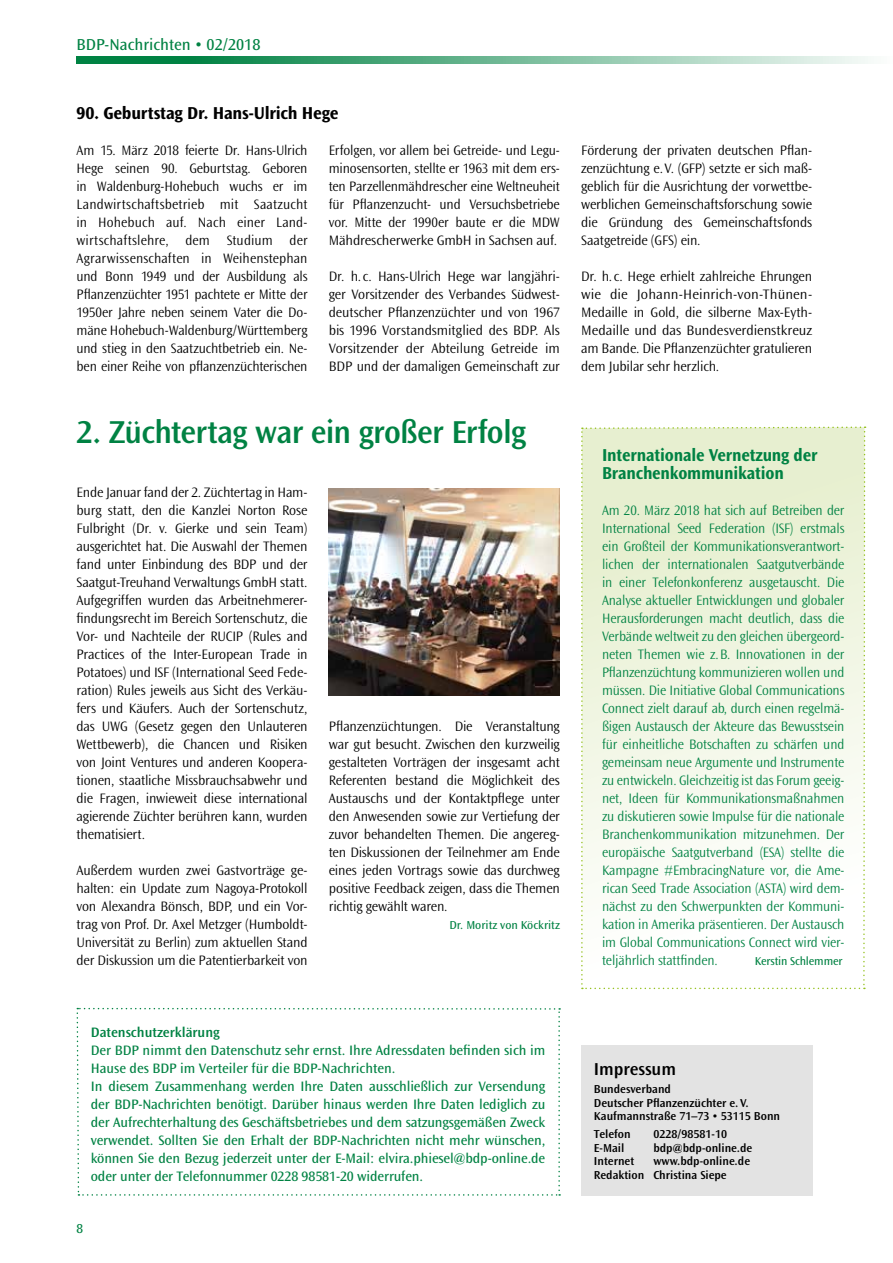
<style>
.page{position:relative;width:893px;height:1263px;background:#fff}
.page>*{position:absolute;margin:0;border:0;box-sizing:border-box;transform-origin:0 0}
.t1{font:600 33px "Ocean Sans";letter-spacing:-.02em;color:#008243}
.t2{font:700 18px/18px "Ocean Sans";letter-spacing:-.01em;color:#008243;scale:.95 1}
.t3{font:700 18px "Ocean Sans";letter-spacing:-.01em;color:#000}
.t4{font:600 18px "Ocean Sans";color:#000}
.t5{font:16.5px "Ocean Sans";color:#008243}
.t6{font:300 14.25px/18px "Ocean Sans";letter-spacing:-.015em;color:#000;text-align:justify}
.t7{font:300 14.25px/18px "Ocean Sans";letter-spacing:-.01em;color:#008243;text-align:justify;scale:.95 1}
.t8{font:300 14.25px/18px "Ocean Sans";letter-spacing:-.015em;color:#000;text-align:justify;scale:.96 1}
.t9{font:14.25px/18px "Ocean Sans";letter-spacing:-.01em;color:#008243}
.t10{font:600 14.25px "Ocean Sans";color:#008243}
.t11{font:13.5px "Ocean Sans";color:#008243}
.t12{font:600 12px/13.5px "Ocean Sans";color:#000}
.t13{font:12px "Ocean Sans";letter-spacing:-.005em;color:#008243}
</style>
<div class="page">
<img style="left:329px;top:489px;width:231px;height:206px">
<div style="left:581px;top:1045px;width:231px;height:151px;background:#e3e3e3"></div>
<svg style="left:581px;top:426px;width:285px;height:563px"></svg>
<svg style="left:76px;top:1008px;width:484px;height:188px"></svg>
<svg style="left:77px;top:57px;width:791px;height:7px;background:#68b48f"></svg>
<p class="t5" style="left:77px;top:35px;width:185px">BDP-Nachrichten • 02/2018</p>
<p class="t3" style="left:77px;top:103px;width:264px">90. Geburtstag Dr. Hans-Ulrich Hege</p>
<p class="t8" style="left:77px;top:142px;width:242px">Am 15. März 2018 feierte Dr. Hans-Ulrich Hege seinen 90. Geburtstag. Geboren in Waldenburg-Hohebuch wuchs er im Landwirtschaftsbetrieb mit Saatzucht in Hohebuch auf. Nach einer Land&shy;wirtschaftslehre, dem Studium der Agrarwissenschaften in Weihenstephan und Bonn 1949 und der Ausbildung als Pflanzenzüchter 1951 pachtete er Mitte der 1950er Jahre neben seinem Vater die Do&shy;mäne Hohebuch-Waldenburg/Württemberg und stieg in den Saatzuchtbetrieb ein. Ne&shy;ben einer Reihe von pflanzenzüchterischen</p>
<p class="t8" style="left:329px;top:142px;width:242px">Erfolgen, vor allem bei Getreide- und Legu&shy;minosensorten, stellte er 1963 mit dem ers&shy;ten Parzellenmähdrescher eine Weltneuheit für Pflanzenzucht- und Versuchsbetriebe vor. Mitte der 1990er baute er die MDW Mähdrescherwerke GmbH in Sachsen auf.</p>
<p class="t6" style="left:329px;top:268px;width:233px">Dr. h.c. Hans-Ulrich Hege war langjähri&shy;ger Vorsitzender des Verbandes Südwest&shy;deutscher Pflanzenzüchter und von 1967 bis 1996 Vorstandsmitglied des BDP. Als Vorsitzender der Abteilung Getreide im BDP und der damaligen Gemeinschaft zur</p>
<h1 class="t1" style="left:77px;top:414px;width:451px">2. Züchtertag war ein großer Erfolg</h1>
<p class="t6" style="left:77px;top:484px;width:233px">Ende Januar fand der 2. Züchtertag in Ham&shy;burg statt, den die Kanzlei Norton Rose Fulbright (Dr. v. Gierke und sein Team) ausgerichtet hat. Die Auswahl der Themen fand unter Einbindung des BDP und der Saatgut-Treuhand Verwaltungs GmbH statt.<br>Aufgegriffen wurden das Arbeitnehmerer&shy;findungsrecht im Bereich Sortenschutz, die Vor- und Nachteile der RUCIP (Rules and Practices of the Inter-European Trade in Potatoes) und ISF (International Seed Fede&shy;ration) Rules jeweils aus Sicht des Verkäu&shy;fers und Käufers. Auch der Sortenschutz, das UWG (Gesetz gegen den Unlauteren Wettbewerb), die Chancen und Risiken von Joint Ventures und anderen Koopera&shy;tionen, staatliche Missbrauchsabwehr und die Fragen, inwieweit diese international agierende Züchter berühren kann, wurden thematisiert.</p>
<p class="t6" style="left:77px;top:862px;width:233px">Außerdem wurden zwei Gastvorträge ge&shy;halten: ein Update zum Nagoya-Protokoll von Alexandra Bönsch, BDP, und ein Vor&shy;trag von Prof. Dr. Axel Metzger (Humboldt-Universität zu Berlin) zum aktuellen Stand der Diskussion um die Patentierbarkeit von</p>
<p class="t6" style="left:329px;top:718px;width:233px">Pflanzenzüchtungen. Die Veranstaltung war gut besucht. Zwischen den kurzweilig gestalteten Vorträgen der insgesamt acht Referenten bestand die Möglichkeit des Austauschs und der Kontaktpflege unter den Anwesenden sowie zur Vertiefung der zuvor behandelten Themen. Die angereg&shy;ten Diskussionen der Teilnehmer am Ende eines jeden Vortrags sowie das durchweg positive Feedback zeigen, dass die Themen richtig gewählt waren.</p>
<p class="t13" style="left:449px;top:919px;width:112px">Dr. Moritz von Köckritz</p>
<p class="t6" style="left:581px;top:142px;width:233px">Förderung der privaten deutschen Pflan&shy;zenzüchtung e.V. (GFP) setzte er sich maß&shy;geblich für die Ausrichtung der vorwettbe&shy;werblichen Gemeinschaftsforschung sowie die Gründung des Gemeinschaftsfonds Saatgetreide (GFS) ein.</p>
<p class="t6" style="left:581px;top:268px;width:233px">Dr. h.c. Hege erhielt zahlreiche Ehrungen wie die Johann-Heinrich-von-Thünen-Medaille in Gold, die silberne Max-Eyth-Medaille und das Bundesverdienstkreuz am Bande. Die Pflanzenzüchter gratulieren dem Jubilar sehr herzlich.</p>
<p class="t2" style="left:602px;top:447px;width:228px">Internationale Vernetzung der<br>Branchenkommunikation</p>
<p class="t7" style="left:602px;top:502px;width:257px">Am 20. März 2018 hat sich auf Betreiben der International Seed Federation (ISF) erstmals ein Großteil der Kommunikationsverantwort&shy;lichen der internationalen Saatgutverbände in einer Telefonkonferenz ausgetauscht. Die Analyse aktueller Entwicklungen und globaler Herausforderungen macht deutlich, dass die Verbände weltweit zu den gleichen übergeord&shy;neten Themen wie z.B. Innovationen in der Pflanzenzüchtung kommunizieren wollen und müssen. Die Initiative Global Communications Connect zielt darauf ab, durch einen regelmä&shy;ßigen Austausch der Akteure das Bewusstsein für einheitliche Botschaften zu schärfen und gemeinsam neue Argumente und Instrumente zu entwickeln. Gleichzeitig ist das Forum geeig&shy;net, Ideen für Kommunikationsmaßnahmen zu diskutieren sowie Impulse für die nationale Branchenkommunikation mitzunehmen. Der europäische Saatgutverband (ESA) stellte die Kampagne #EmbracingNature vor, die Ame&shy;rican Seed Trade Association (ASTA) wird dem&shy;nächst zu den Schwerpunkten der Kommuni&shy;kation in Amerika präsentieren. Der Austausch im Global Communications Connect wird vier&shy;teljährlich stattfinden.</p>
<p class="t13" style="left:755px;top:955px;width:89px">Kerstin Schlemmer</p>
<p class="t10" style="left:91px;top:1025px;width:131px">Datenschutzerklärung</p>
<p class="t9" style="left:91px;top:1042px;width:456px">Der BDP nimmt den Datenschutz sehr ernst. Ihre Adressdaten befinden sich im Hause des BDP im Verteiler für die BDP-Nachrichten.<br>In diesem Zusammenhang werden Ihre Daten ausschließlich zur Versendung der BDP-Nachrichten benötigt. Darüber hinaus werden Ihre Daten lediglich zu der Aufrechterhaltung des Geschäftsbetriebes und dem satzungsgemäßen Zweck verwendet. Sollten Sie den Erhalt der BDP-Nachrichten nicht mehr wünschen, können Sie den Bezug jederzeit unter der E-Mail: elvira.phiesel@bdp-online.de oder unter der Telefonnummer 0228 98581-20 widerrufen.</p>
<p class="t11" style="left:77px;top:1221px;width:8px">8</p>
<p class="t4" style="left:594px;top:1059px;width:84px">Impressum</p>
<p class="t12" style="left:594px;top:1083px;width:188px">Bundesverband<br>Deutscher Pflanzenzüchter e.V.<br>Kaufmannstraße 71–73 • 53115 Bonn</p>
<p class="t12" style="left:594px;top:1127px;width:38px">Telefon</p>
<p class="t12" style="left:653px;top:1127px;width:75px">0228/98581-10</p>
<p class="t12" style="left:594px;top:1141px;width:32px">E-Mail</p>
<p class="t12" style="left:653px;top:1141px;width:100px">bdp@bdp-online.de</p>
<p class="t12" style="left:594px;top:1154px;width:42px">Internet</p>
<p class="t12" style="left:594px;top:1154px;width:158px;text-indent:60px">www.bdp-online.de<br>Redaktion Christina Siepe</p>
</div>
